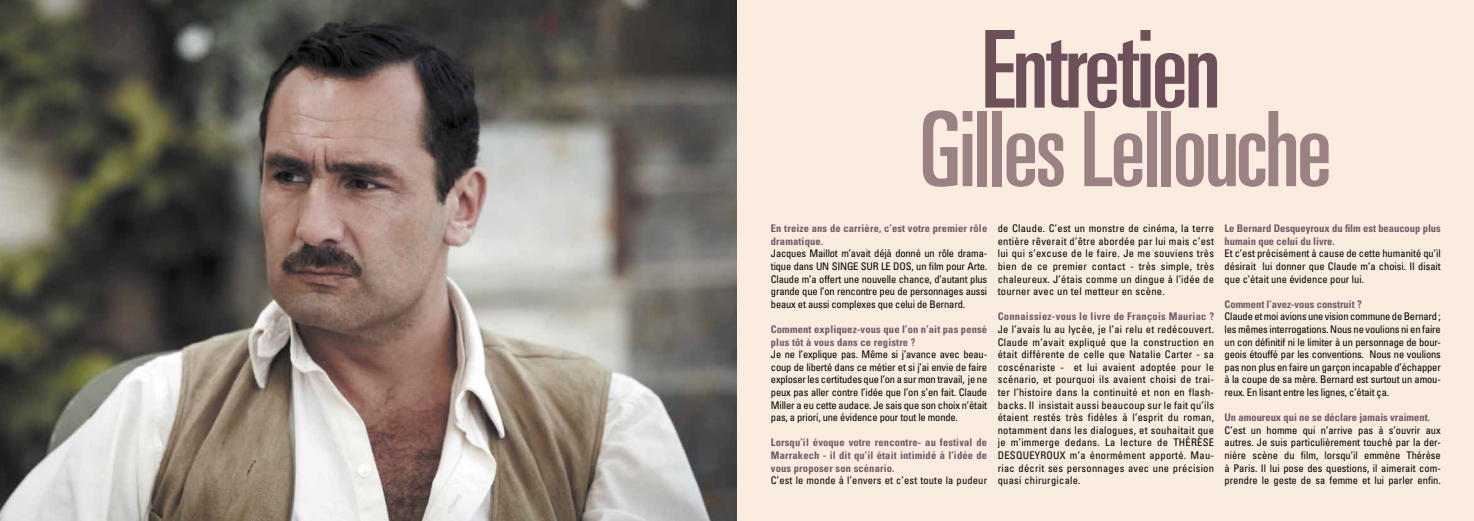
<style>
.page{position:relative;width:1474px;height:521px;background:#fff}
.page>*{position:absolute;margin:0;border:0;box-sizing:border-box;transform-origin:0 0}
.t1{font:ultra-condensed 107.45px "Univers LT Std";letter-spacing:-.025em;color:#715767}
.t2{font:ultra-condensed 104.12px "Univers LT Std";letter-spacing:-.025em;color:#a08c98}
.t3{font:condensed 10.5px/12.6px "Univers LT Std";letter-spacing:.025em;color:#000;text-align:justify}
.t4{font:700 condensed 10.5px/12.6px "Univers LT Std";letter-spacing:.015em;color:#715767}
</style>
<div class="page">
<img style="left:0;top:0;width:737px;height:521px">
<div style="left:737px;top:0;width:736px;height:521px;background:#faecdf"></div>
<h1 class="t1" style="left:981px;top:8px;width:241px">Entretien</h1>
<h2 class="t2" style="left:919px;top:90px;width:414px">Gilles Lellouche</h2>
<p class="t4" style="left:771px;top:222px;width:218px">En treize ans de carrière, c’est votre premier rôle dramatique.</p>
<p class="t3" style="left:771px;top:247px;width:218px">Jacques Maillot m’avait déjà donné un rôle drama&shy;tique dans UN SINGE SUR LE DOS, un film pour Arte.<br>Claude m’a offert une nouvelle chance, d’autant plus grande que l’on rencontre peu de personnages aussi beaux et aussi complexes que celui de Bernard.</p>
<p class="t4" style="left:771px;top:323px;width:218px">Comment expliquez-vous que l’on n’ait pas pensé plus tôt à vous dans ce registre ?</p>
<p class="t3" style="left:771px;top:348px;width:218px">Je ne l’explique pas. Même si j’avance avec beau&shy;coup de liberté dans ce métier et si j’ai envie de faire exploser les certitudes que l’on a sur mon travail, je ne peux pas aller contre l’idée que l’on s’en fait. Claude Miller a eu cette audace. Je sais que son choix n’était pas, a priori, une évidence pour tout le monde.</p>
<p class="t4" style="left:771px;top:436px;width:218px;text-align:justify">Lorsqu’il évoque votre rencontre- au festival de Marrakech - il dit qu’il était intimidé à l’idée de vous proposer son scénario.</p>
<p class="t3" style="left:771px;top:474px;width:218px">C’est le monde à l’envers et c’est toute la pudeur</p>
<p class="t3" style="left:997px;top:222px;width:218px">de Claude. C’est un monstre de cinéma, la terre entière rêverait d’être abordée par lui mais c’est lui qui s’excuse de le faire. Je me souviens très bien de ce premier contact - très simple, très chaleureux. J’étais comme un dingue à l’idée de tourner avec un tel metteur en scène.</p>
<p class="t4" style="left:997px;top:310px;width:218px">Connaissiez-vous le livre de François Mauriac ?</p>
<p class="t3" style="left:997px;top:323px;width:218px;text-align:left">Je l’avais lu au lycée, je l’ai relu et redécouvert.<br>Claude m’avait expliqué que la construction en était différente de celle que Natalie Carter - sa coscénariste - et lui avaient adoptée pour le scénario, et pourquoi ils avaient choisi de trai&shy;ter l’histoire dans la continuité et non en flash&shy;backs. Il insistait aussi beaucoup sur le fait qu’ils étaient restés très fidèles à l’esprit du roman, notamment dans les dialogues, et souhaitait que je m’immerge dedans. La lecture de Thérèse<br>Desqueyroux</p>
<p class="t4" style="left:1224px;top:222px;width:218px">Le Bernard Desqueyroux du film est beaucoup plus humain que celui du livre.</p>
<p class="t3" style="left:1224px;top:247px;width:218px">Et c’est précisément à cause de cette humanité qu’il désirait lui donner que Claude m’a choisi. Il disait que c’était une évidence pour lui.</p>
<p class="t4" style="left:1224px;top:298px;width:139px">Comment l’avez-vous construit ?</p>
<p class="t3" style="left:1224px;top:310px;width:218px">Claude et moi avions une vision commune de Bernard ; les mêmes interrogations. Nous ne voulions ni en faire un con définitif ni le limiter à un personnage de bour&shy;geois étouffé par les conventions. Nous ne voulions pas non plus en faire un garçon incapable d’échapper à la coupe de sa mère. Bernard est surtout un amou&shy;reux. En lisant entre les lignes, c’était ça.</p>
<p class="t4" style="left:1224px;top:411px;width:207px">Un amoureux qui ne se déclare jamais vraiment.</p>
<p class="t3" style="left:1224px;top:423px;width:218px">C’est un homme qui n’arrive pas à s’ouvrir aux autres. Je suis particulièrement touché par la der&shy;nière scène du film, lorsqu’il emmène Thérèse à Paris. Il lui pose des questions, il aimerait com&shy;prendre le geste de sa femme et lui parler enfin.</p>
<p class="t3" style="left:997px;top:449px;width:218px;text-indent:72px">m’a énormément apporté. Mau&shy;riac décrit ses personnages avec une précision quasi chirurgicale.</p>
</div>
